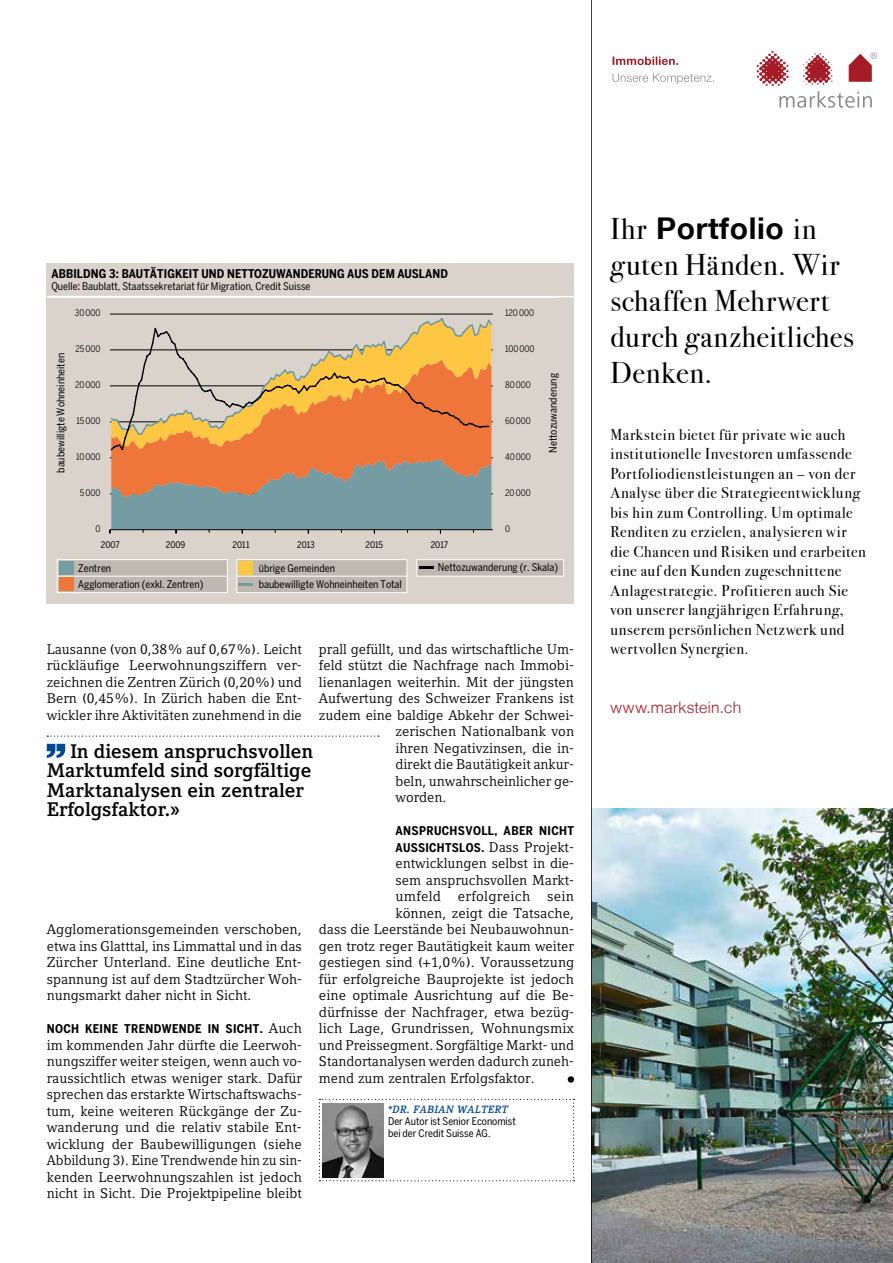
<style>
.page{position:relative;width:893px;height:1263px;background:#fff}
.page>*{position:absolute;margin:0;border:0;box-sizing:border-box;transform-origin:0 0}
.t1{font:30px/36px "Bodoni Svty Two OSITCTT Book";letter-spacing:.015em;color:#000}
.t2{font:700 30px "Helvetica Neue LT";letter-spacing:.02em;color:#000}
.t3{font:700 19.5px/19.5px "Compatil Letter LT Pro";color:#000}
.t4{font:15.75px/19.5px "Bodoni Svty Two OSITCTT Book";letter-spacing:.035em;color:#000}
.t5{font:300 15.75px "Helvetica Neue LT";letter-spacing:.025em;color:#a51b27}
.t6{font:13.95px/16.5px "Compatil Letter LT Pro";color:#000;text-align:justify}
.t7{font:13.95px "Compatil Letter LT Pro";letter-spacing:.02em;color:#000}
.t8{font:700 12px/16.5px "Benton Sans Cond";letter-spacing:.025em;color:#000}
.t9{font:10.5px/12px "Benton Sans Cond";color:#000}
.t10{font:italic 700 10.5px "Compatil Letter LT Pro";letter-spacing:.025em;color:#004a93}
.t11{font:9px "Benton Sans Cond";color:#000}
.t12{font:9px "Benton Sans Cond";color:#000}
.s1{font-family:"Compatil Letter LT Pro";font-weight:400;font-size:13.95px}
.s2{font-family:"Bodoni Svty Two OSITCTT Book";font-weight:400}
</style>
<div class="page">
<div style="left:568px;top:1076px;width:6px;height:7px;background:#000;border-radius:50%"></div>
<svg style="left:47px;top:735px;width:332px;height:2px"></svg>
<svg style="left:47px;top:744px;width:18px;height:14px"></svg>
<svg style="left:319px;top:1099px;width:255px;height:82px"></svg>
<img style="left:323px;top:1103px;width:60px;height:75px">
<div style="left:47px;top:264px;width:527px;height:340px;background:#d9d3cb"></div>
<hr style="left:47px;top:296px;width:527px;height:1px;background:#fff">
<hr style="left:57px;top:559px;width:171px;height:1px;background:#fff">
<svg style="left:57px;top:560px;width:171px;height:32px;background:#c2bbb3"></svg>
<hr style="left:57px;top:592px;width:171px;height:1px;background:#fff">
<hr style="left:237px;top:559px;width:170px;height:1px;background:#fff">
<div style="left:59px;top:561px;width:14px;height:14px;background:#759ca3"></div>
<div style="left:59px;top:577px;width:14px;height:14px;background:#ee763b"></div>
<svg style="left:237px;top:560px;width:171px;height:33px;background:#c5bdb1"></svg>
<div style="left:417px;top:560px;width:147px;height:16px;background:#bfb8b0"></div>
<hr style="left:416px;top:559px;width:148px;height:1px;background:#fff">
<hr style="left:416px;top:576px;width:148px;height:1px;background:#fff">
<hr style="left:110px;top:314px;width:383px;height:1px;background:#020203">
<hr style="left:110px;top:457px;width:383px;height:1px;background:#020203">
<hr style="left:110px;top:493px;width:383px;height:1px;background:#020203">
<div style="left:111px;top:449px;width:380px;height:10px;background:#ee763b"></div>
<hr style="left:110px;top:529px;width:383px;height:1px;background:#020203">
<svg style="left:110px;top:459px;width:381px;height:75px;background:#979388"></svg>
<svg style="left:419px;top:318px;width:74px;height:118px"></svg>
<svg style="left:110px;top:327px;width:380px;height:125px"></svg>
<svg style="left:563px;top:560px;width:1px;height:16px"></svg>
<svg style="left:416px;top:560px;width:17px;height:16px"></svg>
<hr style="left:47px;top:296px;width:511px;height:2px;background:#fff">
<svg style="left:612px;top:73px;width:102px;height:11px"></svg>
<svg style="left:613px;top:57px;width:65px;height:8px"></svg>
<svg style="left:757px;top:51px;width:120px;height:57px"></svg>
<img style="left:592px;top:809px;width:301px;height:454px">
<hr style="left:591px;top:0;width:1px;height:1263px;background:#000">
<p class="t8" style="left:51px;top:265px;width:398px">ABBILDNG 3: BAUTÄTIGKEIT UND NETTOZUWANDERUNG AUS DEM AUSLAND</p>
<p class="t9" style="left:51px;top:280px;width:261px">Quelle: Baublatt, Staatssekretariat für Migration, Credit Suisse</p>
<p class="t9" style="left:55px;top:473px;width:121px;rotate:-90deg">baubewilligte Wohneinheiten</p>
<p class="t11" style="left:75px;top:308px;width:27px">30000</p>
<p class="t11" style="left:75px;top:344px;width:27px">25000</p>
<p class="t11" style="left:75px;top:380px;width:27px">20000</p>
<p class="t11" style="left:77px;top:416px;width:25px">15000</p>
<p class="t11" style="left:76px;top:452px;width:26px">10000</p>
<p class="t11" style="left:80px;top:488px;width:22px">5000</p>
<p class="t11" style="left:96px;top:524px;width:7px">0</p>
<p class="t11" style="left:505px;top:308px;width:30px">120000</p>
<p class="t11" style="left:505px;top:344px;width:31px">100000</p>
<p class="t11" style="left:505px;top:380px;width:27px">80000</p>
<p class="t11" style="left:505px;top:416px;width:27px">60000</p>
<p class="t11" style="left:505px;top:452px;width:27px">40000</p>
<p class="t11" style="left:505px;top:488px;width:27px">20000</p>
<p class="t11" style="left:505px;top:524px;width:7px">0</p>
<p class="t9" style="left:547px;top:453px;width:81px;rotate:-90deg">Nettozuwanderung</p>
<p class="t12" style="left:101px;top:539px;width:20px">2007</p>
<p class="t12" style="left:166px;top:539px;width:21px">2009</p>
<p class="t12" style="left:232px;top:539px;width:19px">2011</p>
<p class="t12" style="left:297px;top:539px;width:19px">2013</p>
<p class="t12" style="left:365px;top:539px;width:19px">2015</p>
<p class="t12" style="left:431px;top:539px;width:19px">2017</p>
<p class="t9" style="left:78px;top:562px;width:34px">Zentren</p>
<p class="t9" style="left:259px;top:562px;width:78px">übrige Gemeinden</p>
<p class="t9" style="left:78px;top:578px;width:127px">Agglomeration (exkl. Zentren)</p>
<p class="t9" style="left:259px;top:578px;width:145px">baubewilligte Wohneinheiten Total</p>
<p class="t9" style="left:438px;top:561px;width:122px">Nettozuwanderung (r. Skala)</p>
<p class="t6" style="left:47px;top:641px;width:257px">Lausanne (von 0,38% auf 0,67%). Leicht rückläufige Leerwohnungsziffern ver&shy;zeichnen die Zentren Zürich (0,20%) und Bern (0,45%). In Zürich haben die Ent&shy;wickler ihre Aktivitäten zunehmend in die</p>
<p class="t6" style="left:319px;top:641px;width:257px">prall gefüllt, und das wirtschaftliche Um-</p>
<p class="t6" style="left:319px;top:657px;width:257px">feld stützt die Nachfrage nach Immobi-</p>
<p class="t6" style="left:319px;top:674px;width:257px">lienanlagen weiterhin. Mit der jüngsten</p>
<p class="t6" style="left:319px;top:690px;width:257px">Aufwertung des Schweizer Frankens ist</p>
<p class="t6" style="left:319px;top:707px;width:257px">zudem eine baldige Abkehr der Schwei-</p>
<p class="t6" style="left:395px;top:723px;width:180px">zerischen Nationalbank von</p>
<p class="t6" style="left:395px;top:740px;width:180px">ihren Negativzinsen, die in-</p>
<p class="t6" style="left:395px;top:756px;width:180px">direkt die Bautätigkeit ankur-</p>
<p class="t6" style="left:395px;top:773px;width:180px">beln, unwahrscheinlicher ge-</p>
<p class="t6" style="left:395px;top:789px;width:52px">worden.</p>
<p class="t8" style="left:395px;top:823px;width:180px">ANSPRUCHSVOLL, ABER NICHT<br>AUSSICHTSLOS. <span class="s1">Dass Projekt-</span></p>
<p class="t6" style="left:395px;top:855px;width:180px">entwicklungen selbst in die-</p>
<p class="t6" style="left:395px;top:872px;width:180px">sem anspruchsvollen Markt-</p>
<p class="t7" style="left:395px;top:888px;width:180px">umfeld erfolgreich sein</p>
<p class="t6" style="left:395px;top:905px;width:180px">können, zeigt die Tatsache,</p>
<p class="t6" style="left:319px;top:921px;width:257px">dass die Leerstände bei Neubauwohnun-</p>
<p class="t6" style="left:319px;top:938px;width:257px">gen trotz reger Bautätigkeit kaum weiter</p>
<p class="t6" style="left:319px;top:954px;width:257px">gestiegen sind (+1,0%). Voraussetzung</p>
<p class="t6" style="left:319px;top:971px;width:256px">für erfolgreiche Bauprojekte ist jedoch</p>
<p class="t6" style="left:319px;top:987px;width:257px">eine optimale Ausrichtung auf die Be-</p>
<p class="t6" style="left:319px;top:1004px;width:257px">dürfnisse der Nachfrager, etwa bezüg-</p>
<p class="t6" style="left:319px;top:1020px;width:257px">lich Lage, Grundrissen, Wohnungsmix</p>
<p class="t6" style="left:319px;top:1037px;width:257px">und Preissegment. Sorgfältige Markt- und</p>
<p class="t6" style="left:319px;top:1053px;width:257px">Standortanalysen werden dadurch zuneh-</p>
<p class="t6" style="left:319px;top:1070px;width:217px">mend zum zentralen Erfolgsfaktor.</p>
<h2 class="t3" style="left:47px;top:742px;width:268px;text-indent:24px">In diesem anspruchsvollen<br>Marktumfeld sind sorgfältige<br>Marktanalysen ein zentraler<br>Erfolgsfaktor.»</h2>
<p class="t6" style="left:47px;top:921px;width:257px">Agglomerationsgemeinden verschoben, etwa ins Glatttal, ins Limmattal und in das Zürcher Unterland. Eine deutliche Ent&shy;spannung ist auf dem Stadtzürcher Woh&shy;nungsmarkt daher nicht in Sicht.</p>
<p class="t8" style="left:47px;top:1021px;width:257px">NOCH KEINE TRENDWENDE IN SICHT. <span class="s1">Auch</span></p>
<p class="t6" style="left:47px;top:1037px;width:257px">im kommenden Jahr dürfte die Leerwoh&shy;nungsziffer weiter steigen, wenn auch vo&shy;raussichtlich etwas weniger stark. Dafür sprechen das erstarkte Wirtschaftswachs&shy;tum, keine weiteren Rückgänge der Zu&shy;wanderung und die relativ stabile Ent&shy;wicklung der Baubewilligungen (siehe Abbildung 3). Eine Trendwende hin zu sin&shy;kenden Leerwohnungszahlen ist jedoch nicht in Sicht. Die Projektpipeline bleibt</p>
<p class="t10" style="left:388px;top:1103px;width:122px">*DR. FABIAN WALTERT</p>
<p class="t9" style="left:388px;top:1115px;width:129px">Der Autor ist Senior Economist bei der Credit Suisse AG.</p>
<h1 class="t2" style="left:610px;top:209px;width:207px"><span class="s2">Ihr</span> Portfolio <span class="s2">in</span></h1>
<h1 class="t1" style="left:610px;top:247px;width:245px">guten Händen. Wir schaffen Mehrwert durch ganzheitliches<br>Denken.</h1>
<p class="t4" style="left:610px;top:425px;width:257px">Markstein bietet für private wie auch institutionelle Investoren umfassende Portfoliodienstleistungen an – von der Analyse über die Strategieentwicklung bis hin zum Controlling. Um optimale Renditen zu erzielen, analysieren wir die Chancen und Risiken und erarbeiten eine auf den Kunden zugeschnittene Anlagestrategie. Profitieren auch Sie von unserer langjährigen Erfahrung, unserem persönlichen Netzwerk und wertvollen Synergien.</p>
<p class="t5" style="left:610px;top:698px;width:132px">www.markstein.ch</p>
</div>
